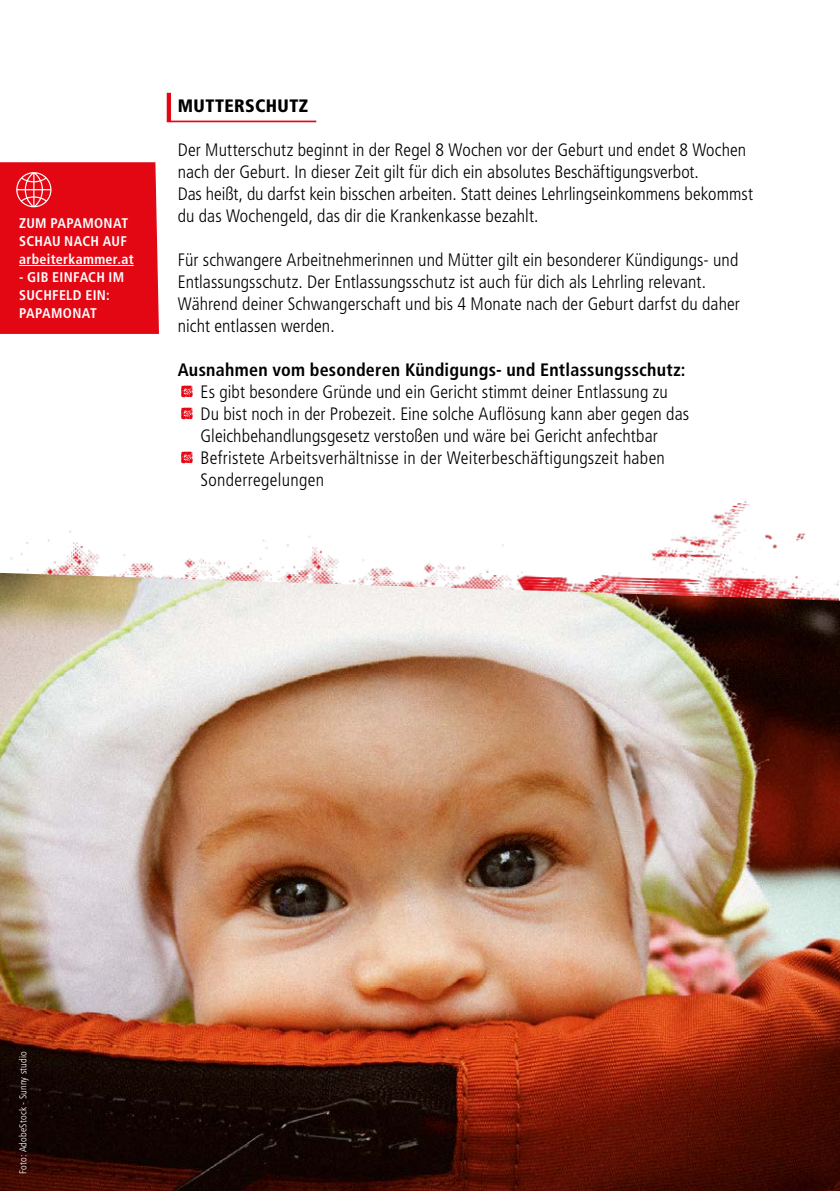
<style>
.page{position:relative;width:840px;height:1191px;background:#fff}
.page>*{position:absolute;margin:0;border:0;box-sizing:border-box;transform-origin:0 0}
.t1{font:84px "Veneer Three";color:#e30613;scale:1.15 1}
.Fließtext{font:300 condensed 18px/22px "Frutiger LT Std";letter-spacing:.005em;color:#000}
.Fließtext-2{font:700 condensed 18px "Frutiger LT Std";letter-spacing:.015em;color:#000}
.Überschrift_Ebene_3{font:900 condensed 18px "Frutiger LT Std";letter-spacing:.025em;color:#000}
.Werbetext{font:700 condensed 14px/18px "Frutiger LT Std";letter-spacing:.025em;color:#fff}
.t2{font:300 condensed 10px "Frutiger LT Std";letter-spacing:.02em;color:#fff}
</style>
<div class="page">
<img style="left:0;top:501px;width:806px;height:72px">
<img style="left:0;top:573px;width:839px;height:618px">
<svg style="left:167px;top:93px;width:149px;height:29px"></svg>
<div style="left:0;top:162px;width:159px;height:172px;background:#e30613"></div>
<p class="Werbetext" style="left:19px;top:214px;width:116px">ZUM PAPAMONAT<br>SCHAU NACH AUF arbeiterkammer.at</p>
<p class="Werbetext" style="left:19px;top:268px;width:107px">- GIB EINFACH IM<br>SUCHFELD EIN:<br>PAPAMONAT</p>
<h3 class="Überschrift_Ebene_3" style="left:178px;top:95px;width:132px">MUTTERSCHUTZ</h3>
<p class="Fließtext" style="left:178px;top:139px;width:576px">Der Mutterschutz beginnt in der Regel 8 Wochen vor der Geburt und endet 8 Wochen nach der Geburt. In dieser Zeit gilt für dich ein absolutes Beschäftigungsverbot.<br>Das heißt, du darfst kein bisschen arbeiten. Statt deines Lehrlingseinkommens bekommst du das Wochengeld, das dir die Krankenkasse bezahlt.</p>
<p class="Fließtext" style="left:178px;top:249px;width:563px">Für schwangere Arbeitnehmerinnen und Mütter gilt ein besonderer Kündigungs- und Entlassungsschutz. Der Entlassungsschutz ist auch für dich als Lehrling relevant.<br>Während deiner Schwangerschaft und bis 4 Monate nach der Geburt darfst du daher nicht entlassen werden.</p>
<p class="Fließtext-2" style="left:178px;top:359px;width:509px">Ausnahmen vom besonderen Kündigungs- und Entlassungsschutz:</p>
<p class="t1" style="left:178px;top:316px;width:17px">.</p>
<p class="Fließtext" style="left:200px;top:381px;width:468px">Es gibt besondere Gründe und ein Gericht stimmt deiner Entlassung zu</p>
<p class="t1" style="left:178px;top:338px;width:17px">.</p>
<p class="Fließtext" style="left:200px;top:403px;width:490px">Du bist noch in der Probezeit. Eine solche Auflösung kann aber gegen das<br>Gleichbehandlungsgesetz verstoßen und wäre bei Gericht anfechtbar</p>
<p class="t1" style="left:178px;top:382px;width:17px">.</p>
<p class="Fließtext" style="left:200px;top:447px;width:465px">Befristete Arbeitsverhältnisse in der Weiterbeschäftigungszeit haben<br>Sonderregelungen</p>
<p class="t2" style="left:17px;top:1173px;width:124px;rotate:-90deg">Foto: AdobeStock - Sunny studio</p>
</div>
